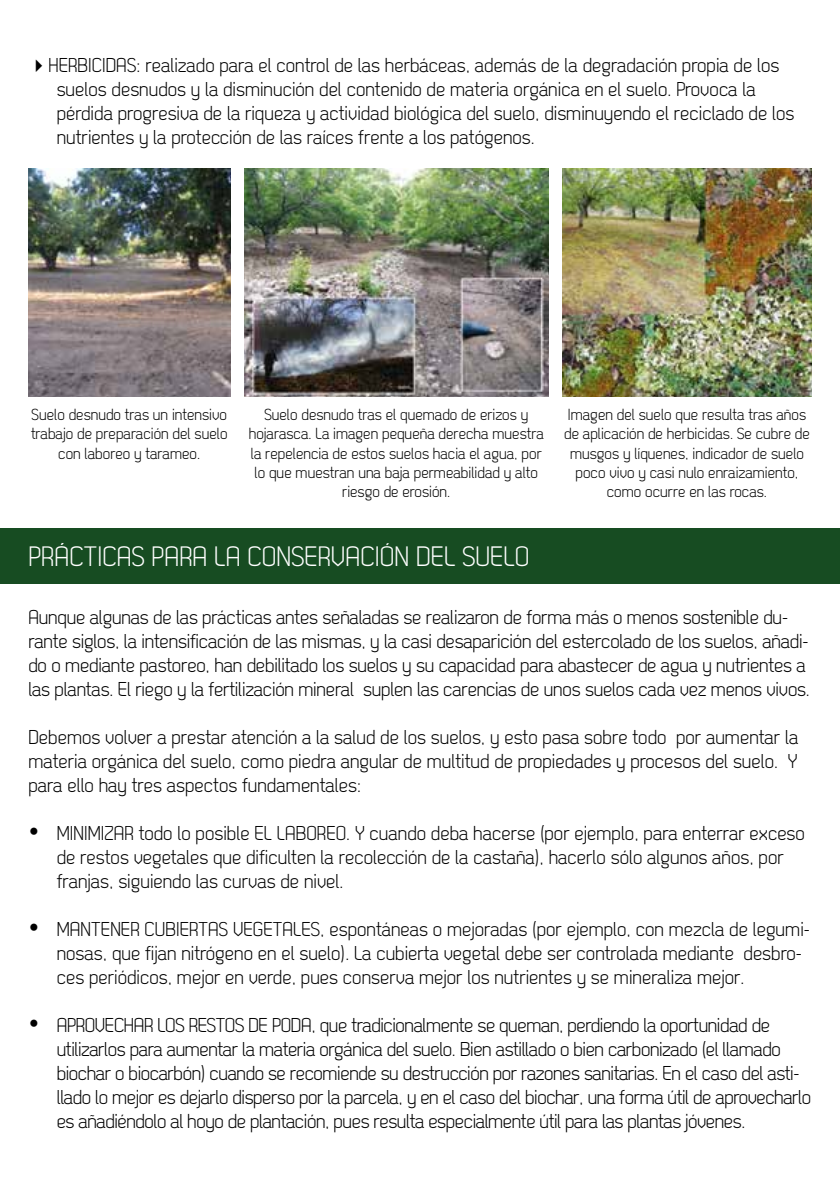
<style>
.page{position:relative;width:840px;height:1191px;background:#fff}
.page>*{position:absolute;margin:0;border:0;box-sizing:border-box;transform-origin:0 0}
.t1{font:28px "Dekar";color:#fff}
.t2{font:20px/24px "Dekar";letter-spacing:-.01em;color:#000}
.t3{font:16px/19.2px "Dekar";color:#000;text-align:center}
</style>
<div class="page">
<img style="left:244px;top:168px;width:304px;height:228px">
<img style="left:562px;top:168px;width:249px;height:228px">
<img style="left:28px;top:168px;width:202px;height:228px">
<div style="left:0;top:528px;width:839px;height:56px;background:#174c22"></div>
<p class="t2" style="left:57px;top:54px;width:738px;text-indent:-28px">✔HERBICIDAS: realizado para el control de las herbáceas, además de la degradación propia de los suelos desnudos y la disminución del contenido de materia orgánica en el suelo. Provoca la pérdida progresiva de la riqueza y actividad biológica del suelo, disminuyendo el reciclado de los nutrientes y la protección de las raíces frente a los patógenos.</p>
<p class="t3" style="left:31px;top:405px;width:198px">Suelo desnudo tras un intensivo trabajo de preparación del suelo con laboreo y tarameo.</p>
<p class="t3" style="left:249px;top:405px;width:296px">Suelo desnudo tras el quemado de erizos y hojarasca. La imagen pequeña derecha muestra la repelencia de estos suelos hacia el agua, por lo que muestran una baja permeabilidad y alto riesgo de erosión.</p>
<p class="t3" style="left:564px;top:405px;width:247px">Imagen del suelo que resulta tras años de aplicación de herbicidas. Se cubre de musgos y líquenes, indicador de suelo poco vivo y casi nulo enraizamiento, como ocurre en las rocas.</p>
<h1 class="t1" style="left:28px;top:543px;width:502px">PRÁCTICAS PARA LA CONSERVACIÓN DEL SUELO</h1>
<p class="t2" style="left:28px;top:606px;width:782px">Aunque algunas de las prácticas antes señaladas se realizaron de forma más o menos sostenible du&shy;rante siglos, la intensificación de las mismas, y la casi desaparición del estercolado de los suelos, añadi&shy;do o mediante pastoreo, han debilitado los suelos y su capacidad para abastecer de agua y nutrientes a las plantas. El riego y la fertilización mineral suplen las carencias de unos suelos cada vez menos vivos.</p>
<p class="t2" style="left:28px;top:726px;width:771px;text-align:justify">Debemos volver a prestar atención a la salud de los suelos, y esto pasa sobre todo por aumentar la materia orgánica del suelo, como piedra angular de multitud de propiedades y procesos del suelo. Y para ello hay tres aspectos fundamentales:</p>
<p class="t2" style="left:57px;top:822px;width:749px">MINIMIZAR todo lo posible EL LABOREO. Y cuando deba hacerse (por ejemplo, para enterrar exceso de restos vegetales que dificulten la recolección de la castaña), hacerlo sólo algunos años, por franjas, siguiendo las curvas de nivel.</p>
<p class="t2" style="left:57px;top:918px;width:754px">MANTENER CUBIERTAS VEGETALES, espontáneas o mejoradas (por ejemplo, con mezcla de legumi&shy;nosas, que fijan nitrógeno en el suelo). La cubierta vegetal debe ser controlada mediante desbro&shy;ces periódicos, mejor en verde, pues conserva mejor los nutrientes y se mineraliza mejor.</p>
<p class="t2" style="left:57px;top:1014px;width:755px">APROVECHAR LOS RESTOS DE PODA, que tradicionalmente se queman, perdiendo la oportunidad de utilizarlos para aumentar la materia orgánica del suelo. Bien astillado o bien carbonizado (el llamado biochar o biocarbón) cuando se recomiende su destrucción por razones sanitarias. En el caso del asti&shy;llado lo mejor es dejarlo disperso por la parcela, y en el caso del biochar, una forma útil de aprovecharlo es añadiéndolo al hoyo de plantación, pues resulta especialmente útil para las plantas jóvenes.</p>
</div>
